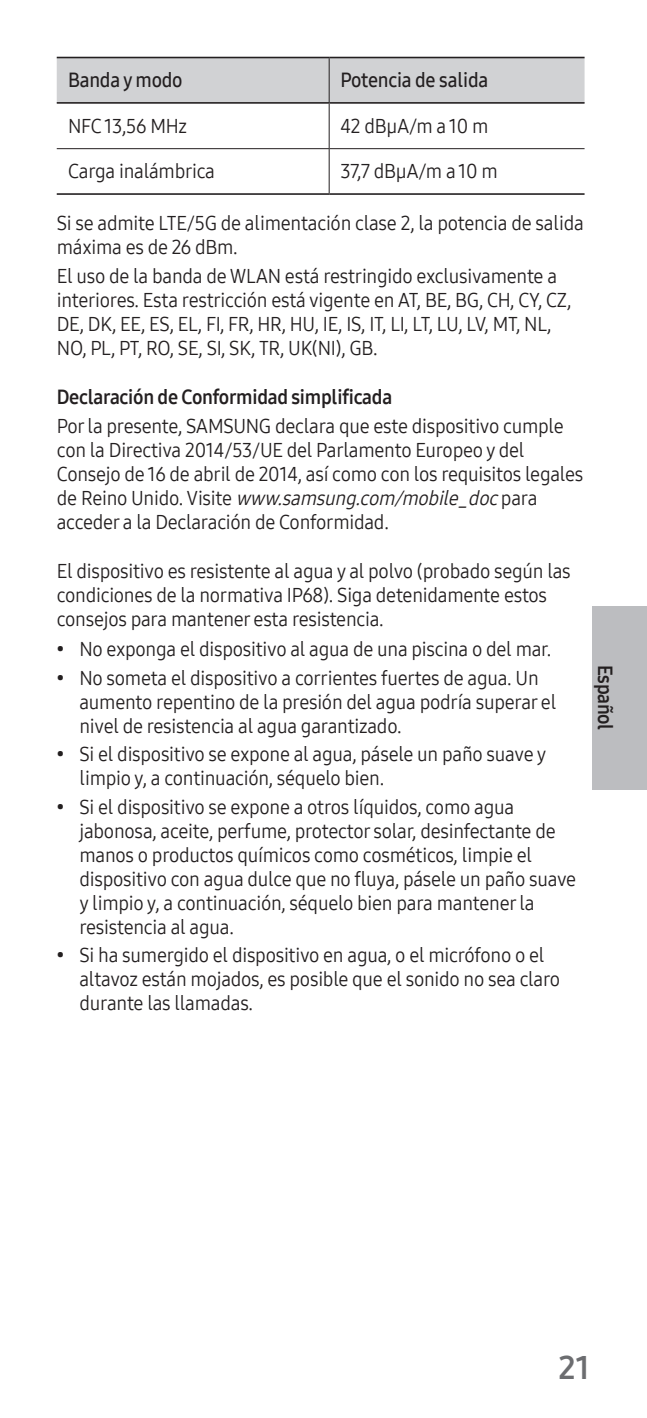
<style>
.page{position:relative;width:647px;height:1418px;background:#fff}
.page>*{position:absolute;margin:0;border:0;box-sizing:border-box;transform-origin:0 0}
.t1{font:32px "Samsung One 700";color:#6c6d70}
.t2{font:20px/24px "Samsung One 400";letter-spacing:-.015em;color:#231f20;scale:.95 1}
.t3{font:20px "Samsung One 700";letter-spacing:-.015em;color:#231f20;scale:.95 1}
.t4{font:20px "Samsung One 600";letter-spacing:-.015em;color:#231f20;scale:.95 1}
.s1{font-style:italic}
.s2{font-size:16px}
</style>
<div class="page">
<div style="left:592px;top:606px;width:54px;height:183px;background:#bcbdc0"></div>
<div style="left:57px;top:58px;width:527px;height:44px;background:#d1d2d4"></div>
<hr style="left:57px;top:148px;width:272px;height:1px;background:#231f20">
<hr style="left:57px;top:193px;width:272px;height:2px;background:#231f20">
<hr style="left:329px;top:148px;width:255px;height:1px;background:#231f20">
<hr style="left:329px;top:193px;width:255px;height:2px;background:#231f20">
<hr style="left:329px;top:57px;width:255px;height:1px;background:#231f20">
<hr style="left:329px;top:102px;width:255px;height:2px;background:#231f20">
<hr style="left:328px;top:104px;width:1px;height:44px;background:#231f20">
<hr style="left:328px;top:149px;width:1px;height:44px;background:#231f20">
<hr style="left:57px;top:57px;width:272px;height:1px;background:#231f20">
<hr style="left:57px;top:102px;width:272px;height:2px;background:#231f20">
<hr style="left:328px;top:58px;width:1px;height:44px;background:#231f20">
<p class="t4" style="left:68px;top:66px;width:122px">Banda y modo</p>
<p class="t4" style="left:340px;top:66px;width:157px">Potencia de salida</p>
<p class="t2" style="left:68px;top:113px;width:126px">NFC 13,56 MHz</p>
<p class="t2" style="left:340px;top:113px;width:157px">42 dBµA/m a 10 m</p>
<p class="t2" style="left:68px;top:159px;width:156px">Carga inalámbrica</p>
<p class="t2" style="left:340px;top:159px;width:167px">37,7 dBµA/m a 10 m</p>
<p class="t2" style="left:57px;top:211px;width:556px">Si se admite LTE/5G de alimentación clase 2, la potencia de salida máxima es de 26 dBm.</p>
<p class="t2" style="left:57px;top:263px;width:543px">El uso de la banda de WLAN está restringido exclusivamente a interiores. Esta restricción está vigente en AT, BE, BG, CH, CY, CZ, DE, DK, EE, ES, EL, FI, FR, HR, HU, IE, IS, IT, LI, LT, LU, LV, MT, NL, NO, PL, PT, RO, SE, SI, SK, TR, UK(NI), GB.</p>
<p class="t3" style="left:57px;top:383px;width:354px">Declaración de Conformidad simplificada</p>
<p class="t2" style="left:57px;top:414px;width:555px">Por la presente, SAMSUNG declara que este dispositivo cumple con la Directiva 2014/53/UE del Parlamento Europeo y del Consejo de 16 de abril de 2014, así como con los requisitos legales d e R e i n o U n i d o . V i s i te <span class="s1">www.samsung.com/mobile_doc</span>p a ra acceder a la Declaración de Conformidad.</p>
<p class="t2" style="left:57px;top:559px;width:542px">El dispositivo es resistente al agua y al polvo (probado según las condiciones de la normativa IP68). Siga detenidamente estos consejos para mantener esta resistencia.</p>
<p class="t2" style="left:57px;top:637px;width:522px"><span class="s2">•</span> No exponga el dispositivo al agua de una piscina o del mar.</p>
<p class="t2" style="left:79px;top:665px;width:503px;text-indent:-23px"><span class="s2">•</span> No someta el dispositivo a corrientes fuertes de agua. Un aumento repentino de la presión del agua podría superar el nivel de resistencia al agua garantizado.</p>
<p class="t2" style="left:79px;top:742px;width:492px;text-indent:-23px"><span class="s2">•</span> Si el dispositivo se expone al agua, pásele un paño suave y limpio y, a continuación, séquelo bien.</p>
<p class="t2" style="left:79px;top:794px;width:524px;text-indent:-23px"><span class="s2">•</span> Si el dispositivo se expone a otros líquidos, como agua jabonosa, aceite, perfume, protector solar, desinfectante de manos o productos químicos como cosméticos, limpie el dispositivo con agua dulce que no fluya, pásele un paño suave y limpio y, a continuación, séquelo bien para mantener la resistencia al agua.</p>
<p class="t2" style="left:79px;top:943px;width:507px;text-indent:-23px"><span class="s2">•</span> Si ha sumergido el dispositivo en agua, o el micrófono o el altavoz están mojados, es posible que el sonido no sea claro durante las llamadas.</p>
<p class="t3" style="left:618px;top:665px;width:70px;rotate:90deg">Español</p>
<h1 class="t1" style="left:558px;top:1346px;width:33px">21</h1>
</div>
